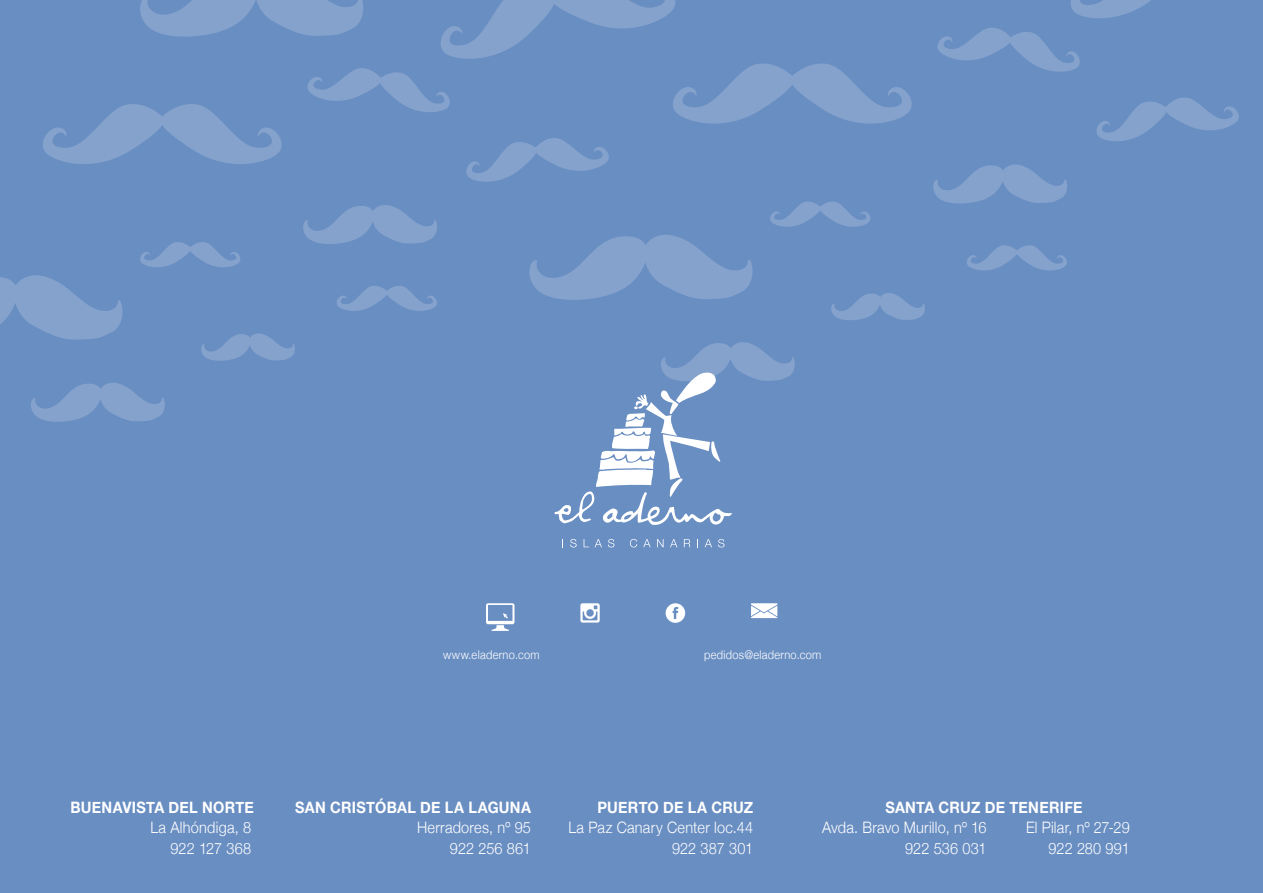
<style>
.page{position:relative;width:1263px;height:893px;background:#698ec2}
.page>*{position:absolute;margin:0;border:0;box-sizing:border-box;transform-origin:0 0}
.t1{font:300 15.75px/21px "Helvetica Neue";letter-spacing:.015em;color:#fff;text-align:right;scale:.92 1}
.t2{font:700 15.75px "Helvetica Neue";letter-spacing:.02em;color:#fff;scale:.92 1}
.t3{font:300 12px "Helvetica Neue";letter-spacing:.03em;color:#fff;scale:.92 1}
</style>
<div class="page">
<svg style="left:303px;top:205px;width:134px;height:39px"></svg>
<svg style="left:201px;top:333px;width:94px;height:28px"></svg>
<svg style="left:140px;top:242px;width:100px;height:25px"></svg>
<svg style="left:0;top:275px;width:123px;height:65px"></svg>
<svg style="left:31px;top:383px;width:134px;height:39px"></svg>
<svg style="left:337px;top:286px;width:100px;height:25px"></svg>
<svg style="left:43px;top:0;width:869px;height:182px"></svg>
<svg style="left:933px;top:164px;width:134px;height:40px"></svg>
<svg style="left:937px;top:28px;width:143px;height:44px"></svg>
<svg style="left:831px;top:293px;width:94px;height:27px"></svg>
<svg style="left:770px;top:202px;width:100px;height:25px"></svg>
<svg style="left:529px;top:235px;width:223px;height:65px"></svg>
<svg style="left:1071px;top:0;width:80px;height:18px"></svg>
<svg style="left:1096px;top:97px;width:143px;height:44px"></svg>
<svg style="left:967px;top:245px;width:100px;height:25px"></svg>
<svg style="left:486px;top:603px;width:28px;height:28px"></svg>
<svg style="left:751px;top:603px;width:26px;height:15px"></svg>
<svg style="left:666px;top:603px;width:19px;height:20px"></svg>
<svg style="left:580px;top:603px;width:20px;height:20px"></svg>
<svg style="left:570px;top:539px;width:7px;height:8px"></svg>
<svg style="left:584px;top:539px;width:5px;height:8px"></svg>
<svg style="left:595px;top:539px;width:7px;height:8px"></svg>
<svg style="left:608px;top:539px;width:6px;height:8px"></svg>
<svg style="left:630px;top:539px;width:7px;height:8px"></svg>
<svg style="left:643px;top:539px;width:8px;height:8px"></svg>
<svg style="left:657px;top:539px;width:6px;height:8px"></svg>
<svg style="left:670px;top:539px;width:7px;height:8px"></svg>
<svg style="left:684px;top:539px;width:6px;height:8px"></svg>
<svg style="left:705px;top:539px;width:7px;height:8px"></svg>
<svg style="left:718px;top:539px;width:6px;height:8px"></svg>
<svg style="left:554px;top:342px;width:241px;height:183px"></svg>
<p class="t3" style="left:443px;top:647px;width:106px">www.eladerno.com</p>
<p class="t3" style="left:704px;top:647px;width:129px">pedidos@eladerno.com</p>
<p class="t2" style="left:295px;top:798px;width:258px">SAN CRISTÓBAL DE LA LAGUNA</p>
<p class="t2" style="left:70px;top:798px;width:201px">BUENAVISTA DEL NORTE</p>
<p class="t1" style="left:150px;top:817px;width:111px">La Alhóndiga, 8<br>922 127 368</p>
<p class="t1" style="left:1026px;top:817px;width:114px">El Pilar, nº 27-29<br>922 280 991</p>
<p class="t2" style="left:597px;top:798px;width:171px">PUERTO DE LA CRUZ</p>
<p class="t2" style="left:885px;top:798px;width:216px">SANTA CRUZ DE TENERIFE</p>
<p class="t1" style="left:822px;top:817px;width:180px">Avda. Bravo Murillo, nº 16<br>922 536 031</p>
<p class="t1" style="left:568px;top:817px;width:202px">La Paz Canary Center loc.44<br>922 387 301</p>
<p class="t1" style="left:417px;top:817px;width:125px">Herradores, nº 95<br>922 256 861</p>
</div>
